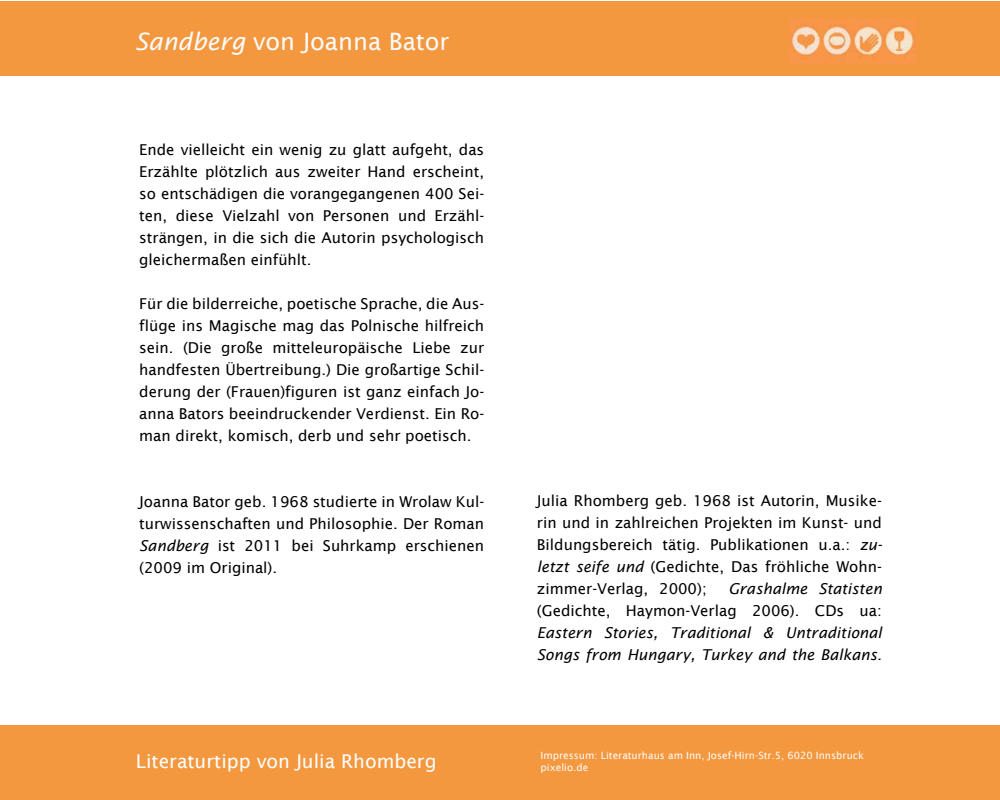
<style>
.page{position:relative;width:1000px;height:800px;background:#fff}
.page>*{position:absolute;margin:0;border:0;box-sizing:border-box;transform-origin:0 0}
.t1{font:24px "Lucida Sans";color:#fbfbfb}
.t2{font:19px "Lucida Sans";color:#fff}
.t3{font:15px/22px "Lucida Sans";color:#000;text-align:justify}
.t4{font:italic 15px/22px "Lucida Sans";color:#000}
.t5{font:10px/12px "Lucida Sans";color:#fdfdfd}
.s1{font-style:italic}
</style>
<div class="page">
<div style="left:0;top:1px;width:1000px;height:75px;background:#f3983f"></div>
<div style="left:0;top:725px;width:1000px;height:75px;background:#f3983f"></div>
<img style="left:789px;top:18px;width:127px;height:45px">
<h1 class="t1" style="left:135px;top:28px;width:316px"><span class="s1">Sandberg</span> von Joanna Bator</h1>
<p class="t3" style="left:139px;top:139px;width:346px">Ende vielleicht ein wenig zu glatt aufgeht, das Erzählte plötzlich aus zweiter Hand erscheint, so entschädigen die vorangegangenen 400 Sei&shy;ten, diese Vielzahl von Personen und Erzähl&shy;strängen, in die sich die Autorin psychologisch gleichermaßen einfühlt.</p>
<p class="t3" style="left:139px;top:293px;width:347px">Für die bilderreiche, poetische Sprache, die Aus&shy;flüge ins Magische mag das Polnische hilfreich sein. (Die große mitteleuropäische Liebe zur handfesten Übertreibung.) Die großartige Schil&shy;derung der (Frauen)figuren ist ganz einfach Jo&shy;anna Bators beeindruckender Verdienst. Ein Ro&shy;man direkt, komisch, derb und sehr poetisch.</p>
<p class="t3" style="left:139px;top:491px;width:346px">Joanna Bator geb. 1968 studierte in Wrolaw Kul&shy;turwissenschaften und Philosophie. Der Roman <span class="s1">Sandberg</span> ist 2011 bei Suhrkamp erschienen (2009 im Original).</p>
<p class="t3" style="left:537px;top:489px;width:347px">Julia Rhomberg geb. 1968 ist Autorin, Musike&shy;rin und in zahlreichen Projekten im Kunst- und Bildungsbereich tätig. Publikationen u.a.: <span class="s1">zu&shy;letzt seife und</span> (Gedichte, Das fröhliche Wohn&shy;zimmer-Verlag, 2000);</p>
<p class="t4" style="left:729px;top:577px;width:155px">Grashalme Statisten</p>
<p class="t3" style="left:537px;top:599px;width:346px">(Gedichte, Haymon-Verlag 2006). CDs ua:</p>
<p class="t4" style="left:537px;top:621px;width:346px">Eastern Stories, Traditional &amp; Untraditional<br>Songs from Hungary, Turkey and the Balkans.</p>
<p class="t2" style="left:136px;top:750px;width:302px">Literaturtipp von Julia Rhomberg</p>
<p class="t5" style="left:541px;top:749px;width:325px">Impressum: Literaturhaus am Inn, Josef-Hirn-Str.5, 6020 Innsbruck pixelio.de</p>
</div>
